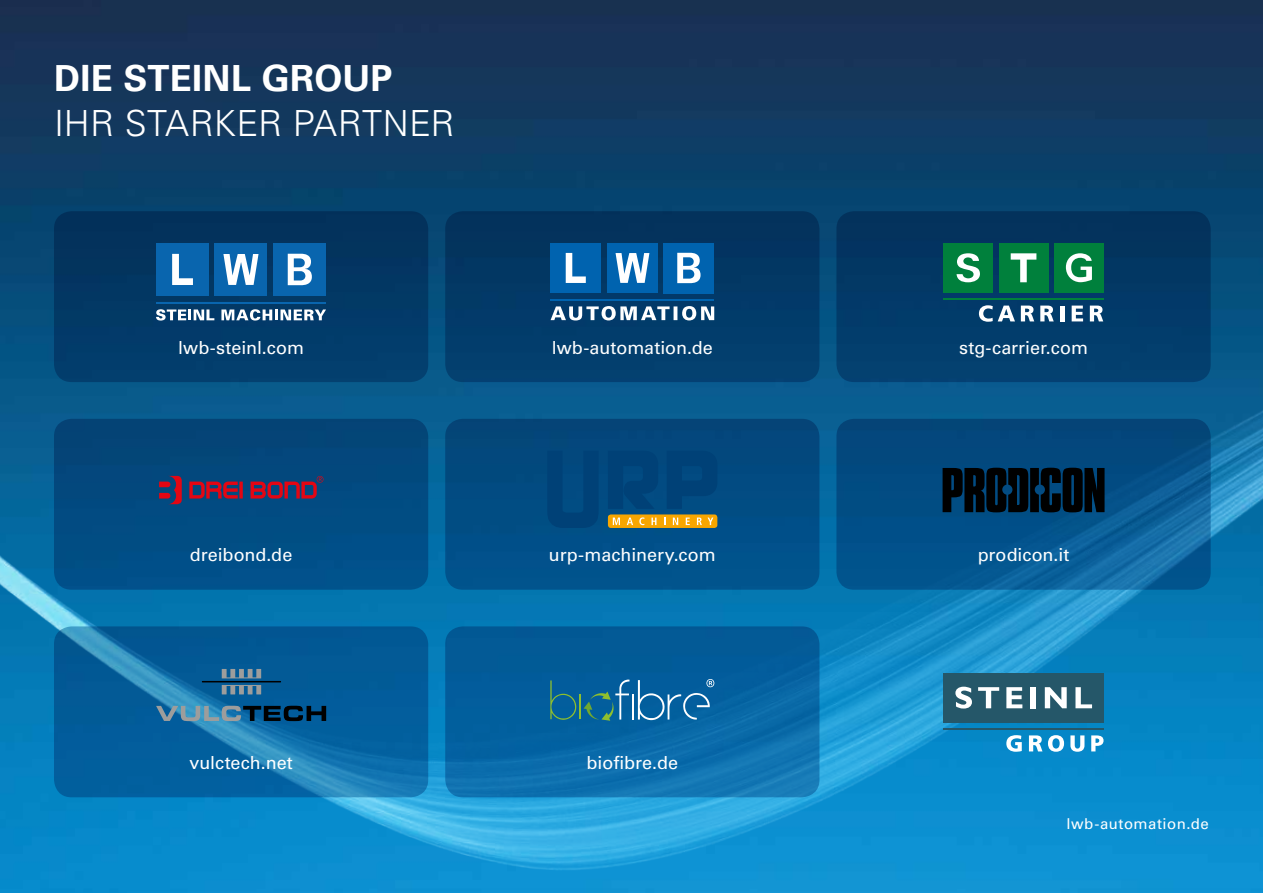
<style>
.page{position:relative;width:1263px;height:893px;background:#fff}
.page>*{position:absolute;margin:0;border:0;box-sizing:border-box;transform-origin:0 0}
.t1{font:300 36px "Univers";letter-spacing:.005em;color:#fff}
.t2{font:700 36px "Univers";letter-spacing:.01em;color:#fff}
.t3{font:18px "Univers";color:#fff}
.t4{font:15px "Univers";letter-spacing:.03em;color:#fff}
</style>
<div class="page">
<img style="left:0;top:0;width:1263px;height:893px">
<svg style="left:54px;top:626px;width:374px;height:171px;background:#0a65a0"></svg>
<svg style="left:156px;top:706px;width:170px;height:15px;background:#2e5d7b"></svg>
<svg style="left:202px;top:669px;width:79px;height:25px;background:#27648e"></svg>
<div style="left:445px;top:626px;width:374px;height:171px;background:linear-gradient(to bottom,#005592,#0f74b3);border-radius:18px"></div>
<hr style="left:632px;top:694px;width:2px;height:25px;background:#fff">
<svg style="left:550px;top:679px;width:79px;height:42px;background:#186c93"></svg>
<svg style="left:638px;top:679px;width:76px;height:41px;background:#2675ab"></svg>
<div style="left:54px;top:211px;width:374px;height:171px;background:#033965;border-radius:18px"></div>
<hr style="left:156px;top:302px;width:170px;height:2px;background:#0965ae">
<div style="left:156px;top:243px;width:53px;height:53px;background:#0965ae"></div>
<div style="left:214px;top:243px;width:53px;height:53px;background:#0965ae"></div>
<div style="left:273px;top:243px;width:53px;height:53px;background:#0965ae"></div>
<svg style="left:288px;top:254px;width:24px;height:31px"></svg>
<svg style="left:172px;top:254px;width:21px;height:31px"></svg>
<svg style="left:223px;top:254px;width:35px;height:31px"></svg>
<svg style="left:156px;top:309px;width:58px;height:12px"></svg>
<svg style="left:221px;top:309px;width:105px;height:12px"></svg>
<div style="left:445px;top:211px;width:374px;height:171px;background:linear-gradient(to right,#033966,#033a68);border-radius:18px"></div>
<hr style="left:550px;top:299px;width:164px;height:2px;background:#0063af">
<div style="left:663px;top:243px;width:51px;height:50px;background:#0063af"></div>
<svg style="left:677px;top:253px;width:23px;height:30px"></svg>
<div style="left:550px;top:243px;width:51px;height:50px;background:#0063af"></div>
<svg style="left:566px;top:253px;width:20px;height:30px"></svg>
<div style="left:607px;top:243px;width:51px;height:50px;background:#0063af"></div>
<svg style="left:615px;top:253px;width:34px;height:30px"></svg>
<svg style="left:550px;top:306px;width:164px;height:14px"></svg>
<div style="left:836px;top:211px;width:375px;height:171px;background:linear-gradient(to right,#033a68,#043b67);border-radius:18px"></div>
<hr style="left:943px;top:298px;width:161px;height:2px;background:#00803c">
<div style="left:943px;top:243px;width:50px;height:50px;background:#00803c"></div>
<svg style="left:956px;top:253px;width:24px;height:29px"></svg>
<div style="left:999px;top:243px;width:49px;height:50px;background:#00803c"></div>
<svg style="left:1011px;top:253px;width:25px;height:29px"></svg>
<div style="left:1054px;top:243px;width:50px;height:50px;background:#00803c"></div>
<svg style="left:1066px;top:253px;width:26px;height:29px"></svg>
<svg style="left:979px;top:305px;width:36px;height:16px"></svg>
<svg style="left:1021px;top:306px;width:13px;height:15px"></svg>
<svg style="left:1040px;top:306px;width:14px;height:15px"></svg>
<hr style="left:1060px;top:306px;width:4px;height:15px;background:#fff">
<svg style="left:1072px;top:306px;width:11px;height:15px"></svg>
<svg style="left:1090px;top:306px;width:13px;height:15px"></svg>
<hr style="left:943px;top:728px;width:161px;height:2px;background:#255769">
<div style="left:943px;top:673px;width:161px;height:49px;background:#255769"></div>
<svg style="left:955px;top:687px;width:17px;height:22px"></svg>
<svg style="left:978px;top:687px;width:21px;height:21px"></svg>
<svg style="left:1006px;top:687px;width:16px;height:21px"></svg>
<div style="left:1031px;top:687px;width:5px;height:21px;background:#fff"></div>
<svg style="left:1045px;top:687px;width:22px;height:21px"></svg>
<svg style="left:1075px;top:687px;width:17px;height:21px"></svg>
<svg style="left:1006px;top:735px;width:16px;height:17px"></svg>
<svg style="left:1029px;top:735px;width:13px;height:16px"></svg>
<svg style="left:1048px;top:735px;width:16px;height:17px"></svg>
<svg style="left:1070px;top:735px;width:14px;height:17px"></svg>
<svg style="left:1091px;top:735px;width:12px;height:16px"></svg>
<div style="left:445px;top:419px;width:374px;height:171px;background:#014d83;border-radius:18px"></div>
<svg style="left:547px;top:451px;width:170px;height:77px"></svg>
<svg style="left:836px;top:419px;width:375px;height:171px;background:#05528a"></svg>
<svg style="left:942px;top:468px;width:162px;height:44px;background:#00111d"></svg>
<div style="left:54px;top:419px;width:374px;height:171px;background:linear-gradient(to right,#02497f,#024c83);border-radius:18px"></div>
<svg style="left:159px;top:476px;width:23px;height:28px"></svg>
<svg style="left:189px;top:476px;width:134px;height:23px;background:#5a2e54"></svg>
<h1 class="t2" style="left:54px;top:57px;width:340px">DIE STEINL GROUP</h1>
<h1 class="t1" style="left:54px;top:101px;width:402px">IHR STARKER PARTNER</h1>
<p class="t3" style="left:178px;top:337px;width:127px">lwb-steinl.com</p>
<p class="t3" style="left:552px;top:337px;width:163px">lwb-automation.de</p>
<p class="t3" style="left:959px;top:337px;width:130px">stg-carrier.com</p>
<p class="t3" style="left:190px;top:544px;width:104px">dreibond.de</p>
<p class="t3" style="left:549px;top:544px;width:168px">urp-machinery.com</p>
<p class="t3" style="left:978px;top:544px;width:93px">prodicon.it</p>
<p class="t3" style="left:189px;top:752px;width:105px">vulctech.net</p>
<p class="t3" style="left:587px;top:752px;width:93px">biofibre.de</p>
<p class="t4" style="left:1066px;top:815px;width:144px">lwb-automation.de</p>
</div>
